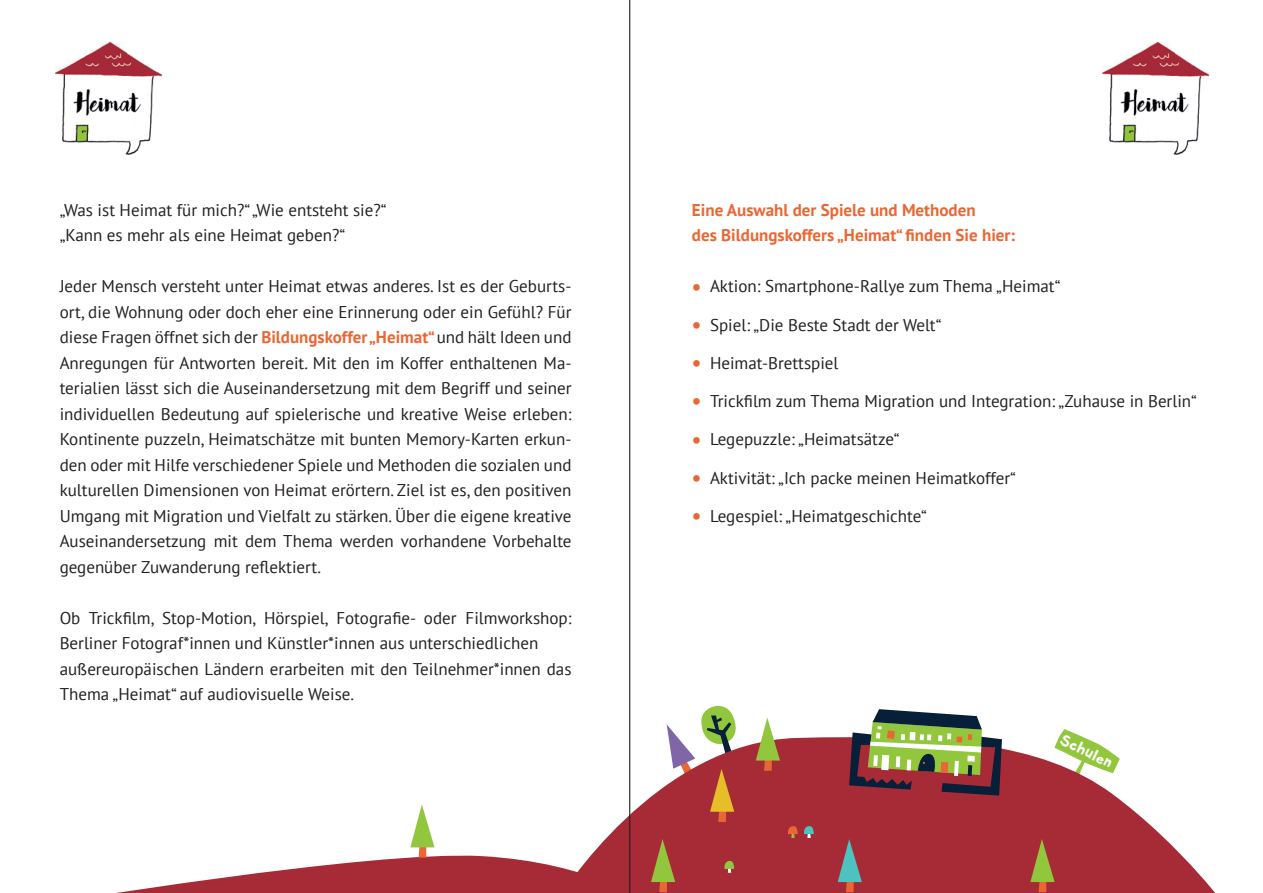
<style>
.page{position:relative;width:1263px;height:893px;background:#fff}
.page>*{position:absolute;margin:0;border:0;box-sizing:border-box;transform-origin:0 0}
.t1{font:700 21.3px/38.2px "PT Sans";color:#e96734;text-align:justify}
.t2{font:16.95px/25.5px "PT Sans";color:#231f20}
.t3{font:700 16.95px/25.5px "PT Sans";color:#e96734}
.t4{font:14.25px "KB Planet Earth";color:#fff}
.s1{font-weight:700;color:#e96734}
</style>
<div class="page">
<svg style="left:1061px;top:729px;width:15px;height:5px"></svg>
<img style="left:55px;top:41px;width:108px;height:114px">
<img style="left:1102px;top:41px;width:108px;height:114px">
<svg style="left:738px;top:734px;width:477px;height:159px;fill:#a72b36"></svg>
<svg style="left:849px;top:709px;width:153px;height:88px"></svg>
<svg style="left:804px;top:826px;width:10px;height:12px"></svg>
<svg style="left:788px;top:826px;width:10px;height:12px"></svg>
<svg style="left:116px;top:700px;width:622px;height:193px"></svg>
<svg style="left:838px;top:839px;width:24px;height:53px"></svg>
<svg style="left:1030px;top:839px;width:24px;height:53px"></svg>
<svg style="left:756px;top:718px;width:24px;height:53px"></svg>
<hr style="left:629px;top:0;width:1px;height:893px;background:#231f20">
<p class="t2" style="left:60px;top:197px;width:328px">„Was ist Heimat für mich?“ „Wie entsteht sie?“ „Kann es mehr als eine Heimat geben?“</p>
<p class="t2" style="left:60px;top:273px;width:513px;text-align:justify">Jeder Mensch versteht unter Heimat etwas anderes. Ist es der Geburts&shy;ort, die Wohnung oder doch eher eine Erinnerung oder ein Gefühl? Für diese Fragen öffnet sich der <span class="s1">Bildungskoffer „Heimat“</span> und hält Ideen und Anregungen für Antworten bereit. Mit den im Koffer enthaltenen Ma&shy;terialien lässt sich die Auseinandersetzung mit dem Begriff und seiner individuellen Bedeutung auf spielerische und kreative Weise erleben:<br>Kontinente puzzeln, Heimatschätze mit bunten Memory-Karten erkun&shy;den oder mit Hilfe verschiedener Spiele und Methoden die sozialen und kulturellen Dimensionen von Heimat erörtern. Ziel ist es, den positiven Umgang mit Migration und Vielfalt zu stärken. Über die eigene kreative Auseinandersetzung mit dem Thema werden vorhandene Vorbehalte gegenüber Zuwanderung reflektiert.</p>
<p class="t2" style="left:60px;top:605px;width:513px">Ob Trickfilm, Stop-Motion, Hörspiel, Fotografie- oder Filmworkshop:<br>Berliner Fotograf*innen und Künstler*innen aus unterschiedlichen außereuropäischen Ländern erarbeiten mit den Teilnehmer*innen das Thema „Heimat“ auf audiovisuelle Weise.</p>
<p class="t3" style="left:692px;top:197px;width:325px">Eine Auswahl der Spiele und Methoden<br>des Bildungskoffers „Heimat“ finden Sie hier:</p>
<p class="t2" style="left:710px;top:273px;width:352px">Aktion: Smartphone-Rallye zum Thema „Heimat“</p>
<p class="t2" style="left:710px;top:311px;width:233px">Spiel: „Die Beste Stadt der Welt“</p>
<p class="t2" style="left:710px;top:350px;width:130px">Heimat-Brettspiel</p>
<p class="t2" style="left:710px;top:388px;width:488px">Trickfilm zum Thema Migration und Integration: „Zuhause in Berlin“</p>
<p class="t2" style="left:710px;top:426px;width:191px">Legepuzzle: „Heimatsätze“</p>
<p class="t2" style="left:710px;top:464px;width:307px">Aktivität: „Ich packe meinen Heimatkoffer“</p>
<p class="t2" style="left:710px;top:503px;width:218px">Legespiel: „Heimatgeschichte“</p>
<p class="t1" style="left:692px;top:267px;width:11px">• • • • • • •</p>
<p class="t4" style="left:1064px;top:733px;width:57px;rotate:26deg">Schulen</p>
</div>
